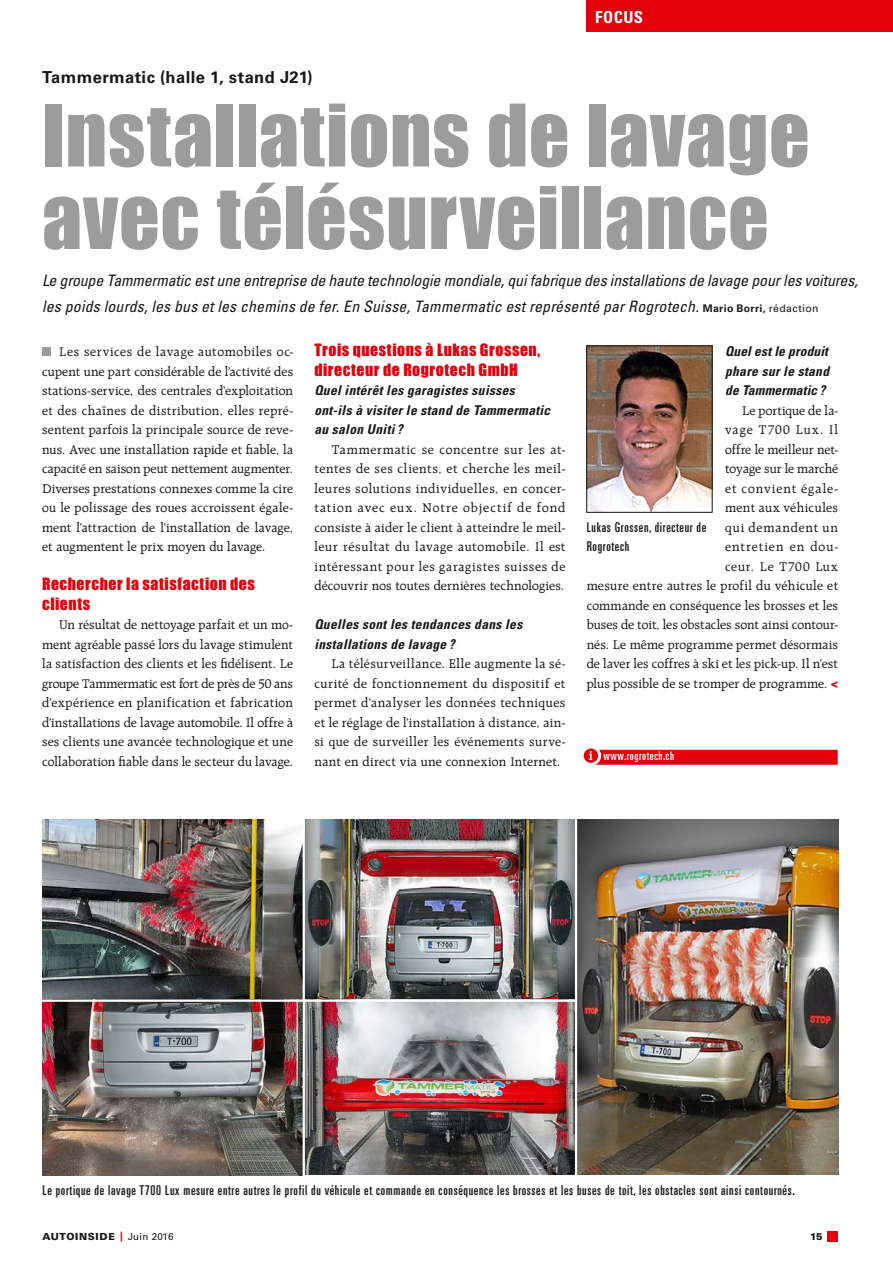
<style>
.page{position:relative;width:893px;height:1263px;background:#fff}
.page>*{position:absolute;margin:0;border:0;box-sizing:border-box;transform-origin:0 0}
.t1{font:79.5px/82.5px "Impact MT Std";letter-spacing:.01em;color:#9c9c9d}
.t2{font:700 16.5px "Univers LT Std";letter-spacing:.025em;color:#181716}
.t3{font:700 condensed 16.5px "Univers LT Std";letter-spacing:.025em;color:#fff}
.t4{font:italic condensed 15.75px/25.5px "Univers LT Std";color:#181716}
.t5{font:15.75px/19.5px "Impact MT Std";letter-spacing:.03em;color:#e3000b}
.t6{font:13.5px/19.5px "Raleigh LT Std";letter-spacing:.015em;color:#181716;text-align:justify}
.t7{font:italic 700 condensed 13.5px/19.5px "Univers LT Std";letter-spacing:.025em;color:#181716}
.t8{font:ultra-condensed 13.5px/19.5px "Univers LT Std";letter-spacing:.05em;color:#181716}
.t9{font:ultra-condensed 12px "Univers LT Std";letter-spacing:.05em;color:#fff}
.t10{font:900 9.75px "Univers LT Std";letter-spacing:.07em;color:#181716}
.s1{font-weight:700;font-style:normal;font-stretch:normal;font-size:10.5px}
.s2{font-style:normal;font-stretch:normal;font-size:10.5px}
.s3{font-family:"Impact MT Std";color:#e3000b}
.s4{font-family:"Raleigh LT Std";font-weight:700;font-stretch:normal;font-size:13.5px}
.s5{color:#e3000b}
.s6{font-weight:400}
</style>
<div class="page">
<div style="left:42px;top:348px;width:9px;height:8px;background:#9c9c9d"></div>
<img style="left:42px;top:820px;width:796px;height:355px">
<img style="left:588px;top:348px;width:122px;height:162px">
<div style="left:586px;top:346px;width:126px;height:166px;border:1px solid #181716"></div>
<div style="left:586px;top:750px;width:252px;height:15px;background:#e3000b"></div>
<div style="left:582px;top:747px;width:18px;height:17px;background:#e3000b;border-radius:50%"></div>
<div style="left:581px;top:745px;width:20px;height:21px;border:3px solid #fff;border-radius:50%"></div>
<hr style="left:303px;top:812px;width:2px;height:370px;background:#fff">
<hr style="left:37px;top:999px;width:539px;height:3px;background:#fff">
<hr style="left:575px;top:812px;width:2px;height:370px;background:#fff">
<div style="left:587px;top:0;width:306px;height:32px;background:#e3000b"></div>
<div style="left:827px;top:1231px;width:11px;height:11px;background:#e3000b"></div>
<p class="t3" style="left:595px;top:7px;width:49px">FOCUS</p>
<p class="t2" style="left:42px;top:68px;width:272px">Tammermatic (halle 1, stand J21)</p>
<h1 class="t1" style="left:42px;top:92px;width:769px">Installations de lavage avec télésurveillance</h1>
<p class="t4" style="left:42px;top:268px;width:817px">Le groupe Tammermatic est une entreprise de haute technologie mondiale, qui fabrique des installations de lavage pour les voitures, les poids lourds, les bus et les chemins de fer. En Suisse, Tammermatic est représenté par Rogrotech. <span class="s1">Mario Borri,</span> <span class="s2">rédaction</span></p>
<p class="t6" style="left:42px;top:342px;width:253px;text-indent:17px">Les services de lavage automobiles oc&shy;cupent une part considérable de l’activité des stations-service, des centrales d’exploitation et des chaînes de distribution, elles repré&shy;sentent parfois la principale source de reve&shy;nus. Avec une installation rapide et fiable, la capacité en saison peut nettement augmenter.<br>Diverses prestations connexes comme la cire ou le polissage des roues accroissent égale&shy;ment l’attraction de l’installation de lavage, et augmentent le prix moyen du lavage.</p>
<p class="t5" style="left:42px;top:574px;width:214px">Rechercher la satisfaction des clients</p>
<p class="t6" style="left:42px;top:615px;width:253px;text-indent:17px">Un résultat de nettoyage parfait et un mo&shy;ment agréable passé lors du lavage stimulent la satisfaction des clients et les fidélisent. Le groupe Tammermatic est fort de près de 50 ans d’expérience en planification et fabrication d’installations de lavage automobile. Il offre à ses clients une avancée technologique et une collaboration fiable dans le secteur du lavage.</p>
<p class="t5" style="left:314px;top:340px;width:227px">Trois questions à Lukas Grossen, directeur de Rogrotech GmbH</p>
<p class="t7" style="left:314px;top:381px;width:237px">Quel intérêt les garagistes suisses ont-ils à visiter le stand de Tammermatic au salon Uniti ?</p>
<p class="t6" style="left:314px;top:440px;width:253px;text-indent:17px">Tammermatic se concentre sur les at&shy;tentes de ses clients, et cherche les meil&shy;leures solutions individuelles, en concer&shy;tation avec eux. Notre objectif de fond consiste à aider le client à atteindre le meil&shy;leur résultat du lavage automobile. Il est intéressant pour les garagistes suisses de découvrir nos toutes dernières technologies.</p>
<p class="t7" style="left:314px;top:615px;width:209px">Quelles sont les tendances dans les installations de lavage ?</p>
<p class="t6" style="left:314px;top:654px;width:253px;text-indent:17px">La télésurveillance. Elle augmente la sé&shy;curité de fonctionnement du dispositif et permet d’analyser les données techniques et le réglage de l’installation à distance, ain&shy;si que de surveiller les événements surve&shy;nant en direct via une connexion Internet.</p>
<p class="t7" style="left:725px;top:342px;width:105px;text-align:justify">Quel est le produit phare sur le stand de Tammermatic ?</p>
<p class="t6" style="left:587px;top:401px;width:253px;text-align:right">Le portique de la-<br>vage T700 Lux. Il<br>offre le meilleur net-<br>toyage sur le marché<br>et convient égale-<br>ment aux véhicules<br>qui demandent un<br>entretien en dou-<br>ceur. Le T700 Lux<br>mesure entre autres le profil du véhicule et commande en conséquence les brosses et les buses de toit, les obstacles sont ainsi contour&shy;nés. Le même programme permet désormais de laver les coffres à ski et les pick-up. Il n’est plus possible de se tromper de programme. <span class="s3">&lt;</span></p>
<p class="t8" style="left:587px;top:517px;width:121px">Lukas Grossen, directeur de<br>Rogrotech</p>
<p class="t9" style="left:589px;top:749px;width:87px"><span class="s4">i</span> www.rogrotech.ch</p>
<p class="t8" style="left:43px;top:1180px;width:754px">Le portique de lavage T700 Lux mesure entre autres le profil du véhicule et commande en conséquence les brosses et les buses de toit, les obstacles sont ainsi contournés.</p>
<p class="t10" style="left:43px;top:1231px;width:133px">AUTOINSIDE <span class="s5">|</span> <span class="s6">Juin 2016</span></p>
<p class="t10" style="left:810px;top:1231px;width:14px">15</p>
</div>
